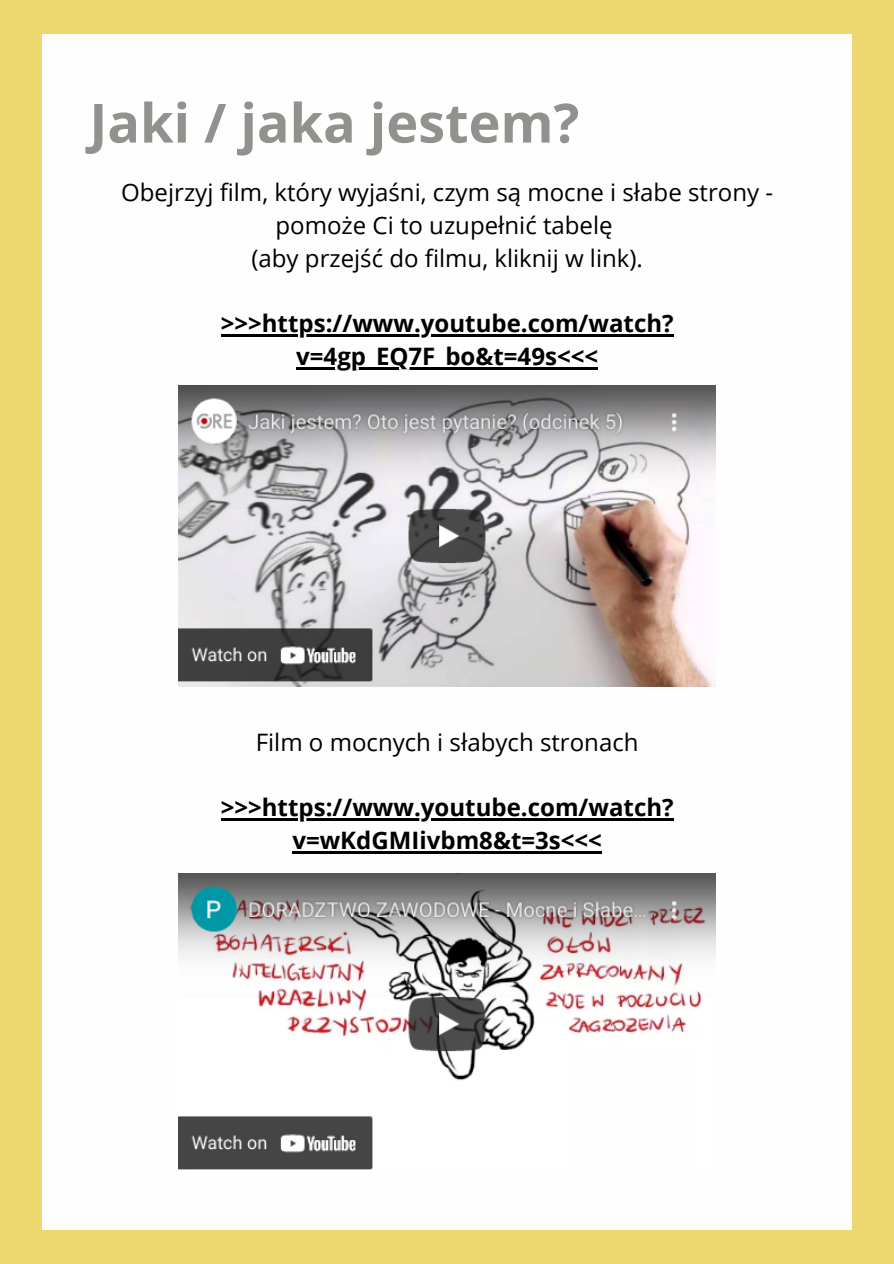
<style>
.page{position:relative;width:894px;height:1264px;background:#fff}
.page>*{position:absolute;margin:0;border:0;box-sizing:border-box;transform-origin:0 0}
.t1{font:700 54px "Open Sans";color:#92918e}
.t2{font:24px/32.7px "Open Sans";color:#000;text-align:center}
.t3{font:700 24px/32.7px "Open Sans";color:#000;text-align:center}
</style>
<div class="page">
<div style="left:0;top:0;width:893px;height:1263px;background:#edd870"></div>
<div style="left:43px;top:34px;width:808px;height:1195px;background:#fdfefd"></div>
<hr style="left:221px;top:334px;width:452px;height:2px;background:#000">
<hr style="left:296px;top:367px;width:302px;height:2px;background:#000">
<img style="left:179px;top:385px;width:536px;height:301px">
<hr style="left:221px;top:818px;width:452px;height:2px;background:#000">
<hr style="left:292px;top:851px;width:310px;height:2px;background:#000">
<img style="left:179px;top:873px;width:536px;height:297px">
<p class="t1" style="left:89px;top:85px;width:491px">Jaki / jaka jestem?</p>
<p class="t2" style="left:121px;top:176px;width:653px">Obejrzyj film, który wyjaśni, czym są mocne i słabe strony - pomoże Ci to uzupełnić tabelę</p>
<p class="t2" style="left:251px;top:241px;width:393px">(aby przejść do filmu, kliknij w link).</p>
<p class="t3" style="left:221px;top:306px;width:454px">&gt;&gt;&gt;https://www.youtube.com/watch? v=4gp_EQ7F_bo&amp;t=49s&lt;&lt;&lt;</p>
<p class="t2" style="left:256px;top:725px;width:384px">Film o mocnych i słabych stronach</p>
<p class="t3" style="left:221px;top:790px;width:454px">&gt;&gt;&gt;https://www.youtube.com/watch? v=wKdGMIivbm8&amp;t=3s&lt;&lt;&lt;</p>
</div>
